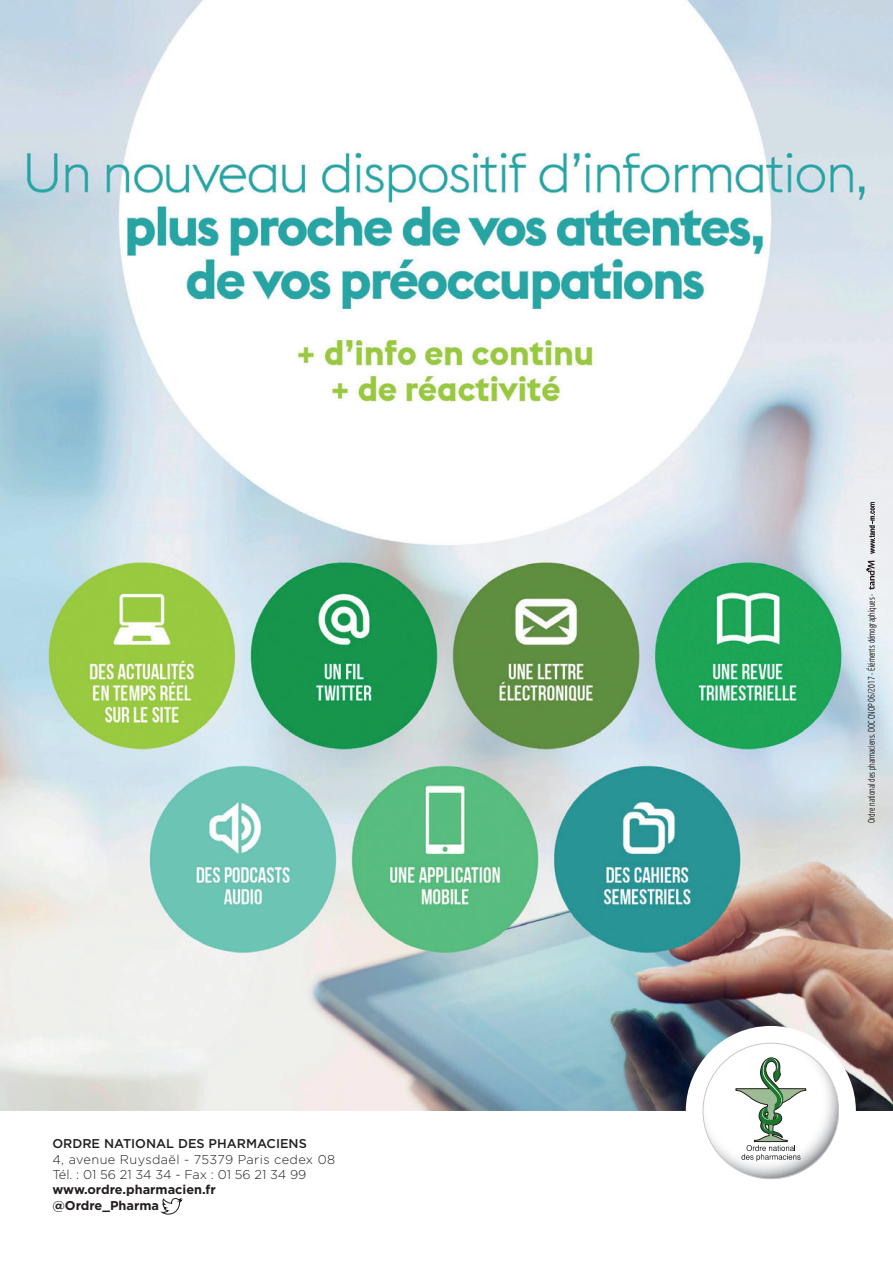
<style>
.page{position:relative;width:893px;height:1263px;background:#fff}
.page>*{position:absolute;margin:0;border:0;box-sizing:border-box;transform-origin:0 0}
.t1{font:300 12.75px/15.3px "Gotham";letter-spacing:.01em;color:#231f20}
.t2{font:700 12.75px/15.3px "Gotham";color:#231f20}
.t3{font:500 12.75px "Gotham";color:#231f20}
.t4{font:9px "Neo Sans";color:#231f20;scale:.7 1}
</style>
<div class="page">
<img style="left:0;top:0;width:893px;height:1026px">
<svg style="left:0;top:1026px;width:893px;height:189px"></svg>
<svg style="left:703px;top:1043px;width:136px;height:136px"></svg>
<svg style="left:736px;top:1058px;width:70px;height:103px"></svg>
<svg style="left:866px;top:561px;width:9px;height:29px"></svg>
<svg style="left:869px;top:502px;width:6px;height:52px"></svg>
<svg style="left:160px;top:1198px;width:22px;height:16px"></svg>
<h1 class="t3" style="left:52px;top:1135px;width:256px">ORDRE NATIONAL DES PHARMACIENS</h1>
<h1 class="t1" style="left:52px;top:1151px;width:284px">4, avenue Ruysdaël - 75379 Paris cedex 08<br>Tél. : 01 56 21 34 34 - Fax : 01 56 21 34 99</h1>
<h1 class="t2" style="left:52px;top:1182px;width:165px">www.ordre.pharmacien.fr @Ordre_Pharma</h1>
<p class="t4" style="left:866px;top:823px;width:329px;rotate:-90deg">Ordre national des pharmaciens. DOC CNOP 06/2017 - Éléments démographiques -</p>
</div>
